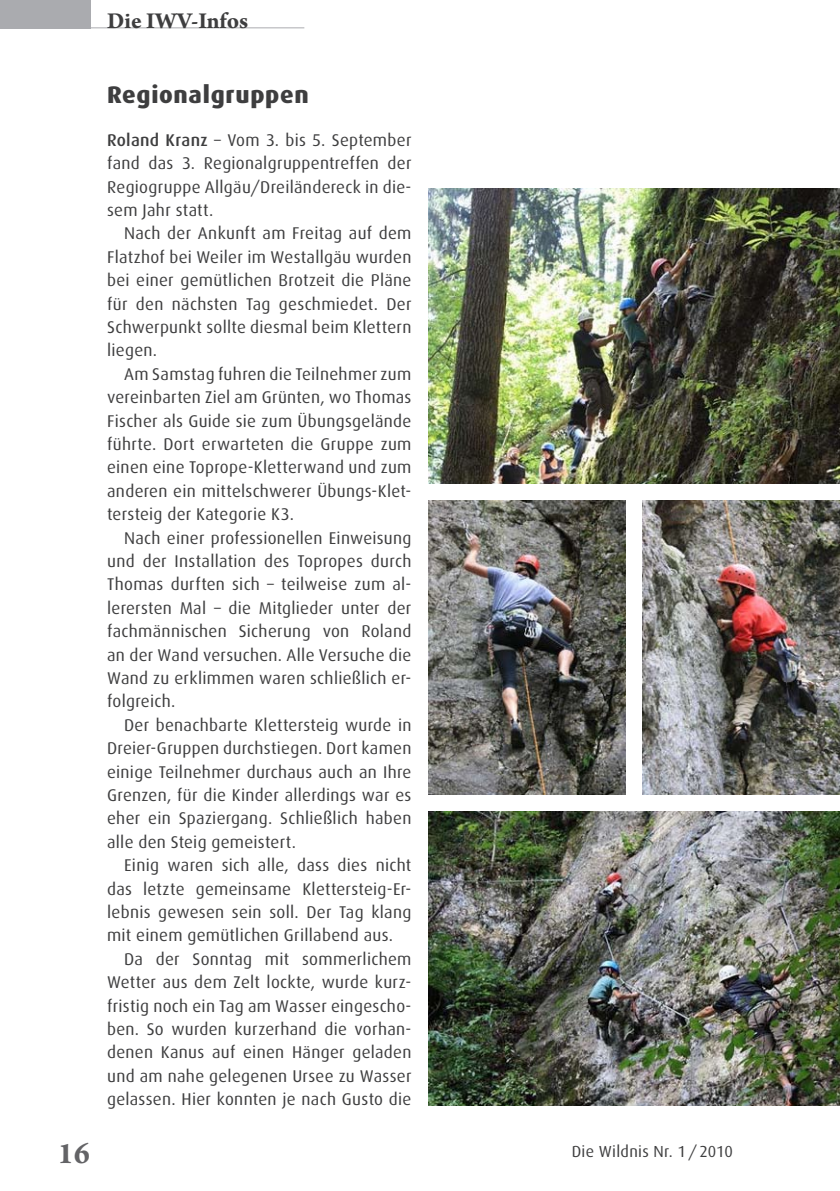
<style>
.page{position:relative;width:840px;height:1191px;background:#fff}
.page>*{position:absolute;margin:0;border:0;box-sizing:border-box;transform-origin:0 0}
.t1{font:700 32px "Arno Pro";color:#636366}
.t2{font:800 24px "Dax";letter-spacing:.03em;color:#3e3e3f}
.t3{font:700 24px "Arno Pro";color:#3e3e3f}
.t4{font:17px/23.4px "Dax";letter-spacing:.015em;color:#3e3e3f;text-align:justify}
.t5{font:16px "Dax";letter-spacing:.02em;color:#3e3e3f}
.s1{font-weight:500}
</style>
<div class="page">
<img style="left:428px;top:500px;width:197px;height:294px">
<img style="left:642px;top:500px;width:197px;height:294px">
<img style="left:428px;top:189px;width:411px;height:294px">
<img style="left:428px;top:811px;width:411px;height:295px">
<div style="left:0;top:0;width:90px;height:28px;background:#aaabaf"></div>
<hr style="left:0;top:27px;width:304px;height:1px;background:#aaabaf">
<h2 class="t3" style="left:107px;top:7px;width:143px">Die IWV-Infos</h2>
<h1 class="t1" style="left:57px;top:1134px;width:34px">16</h1>
<h2 class="t2" style="left:107px;top:81px;width:203px">Regionalgruppen</h2>
<p class="t4" style="left:107px;top:128px;width:306px"><span class="s1">Roland Kranz</span> – Vom 3. bis 5. September fand das 3. Regionalgruppentreffen der Regiogruppe Allgäu/Dreiländereck in die&shy;sem Jahr statt.</p>
<p class="t4" style="left:107px;top:222px;width:306px;text-indent:17px">Nach der Ankunft am Freitag auf dem Flatzhof bei Weiler im Westallgäu wurden bei einer gemütlichen Brotzeit die Pläne für den nächsten Tag geschmiedet. Der Schwerpunkt sollte diesmal beim Klettern liegen.</p>
<p class="t4" style="left:107px;top:362px;width:306px;text-indent:17px">Am Samstag fuhren die Teilnehmer zum vereinbarten Ziel am Grünten, wo Thomas Fischer als Guide sie zum Übungsgelände führte. Dort erwarteten die Gruppe zum einen eine Toprope-Kletterwand und zum anderen ein mittelschwerer Übungs-Klet&shy;tersteig der Kategorie K3.</p>
<p class="t4" style="left:107px;top:526px;width:306px;text-indent:17px">Nach einer professionellen Einweisung und der Installation des Topropes durch Thomas durften sich – teilweise zum al&shy;lerersten Mal – die Mitglieder unter der fachmännischen Sicherung von Roland an der Wand versuchen. Alle Versuche die Wand zu erklimmen waren schließlich er&shy;folgreich.</p>
<p class="t4" style="left:107px;top:713px;width:306px;text-indent:17px">Der benachbarte Klettersteig wurde in Dreier-Gruppen durchstiegen. Dort kamen einige Teilnehmer durchaus auch an Ihre Grenzen, für die Kinder allerdings war es eher ein Spaziergang. Schließlich haben alle den Steig gemeistert.</p>
<p class="t4" style="left:107px;top:853px;width:306px;text-indent:17px">Einig waren sich alle, dass dies nicht das letzte gemeinsame Klettersteig-Er&shy;lebnis gewesen sein soll. Der Tag klang mit einem gemütlichen Grillabend aus.</p>
<p class="t4" style="left:107px;top:947px;width:306px;text-indent:17px">Da der Sonntag mit sommerlichem Wetter aus dem Zelt lockte, wurde kurz&shy;fristig noch ein Tag am Wasser eingescho&shy;ben. So wurden kurzerhand die vorhan&shy;denen Kanus auf einen Hänger geladen und am nahe gelegenen Ursee zu Wasser gelassen. Hier konnten je nach Gusto die</p>
<p class="t5" style="left:571px;top:1142px;width:162px">Die Wildnis Nr. 1/2010</p>
</div>
